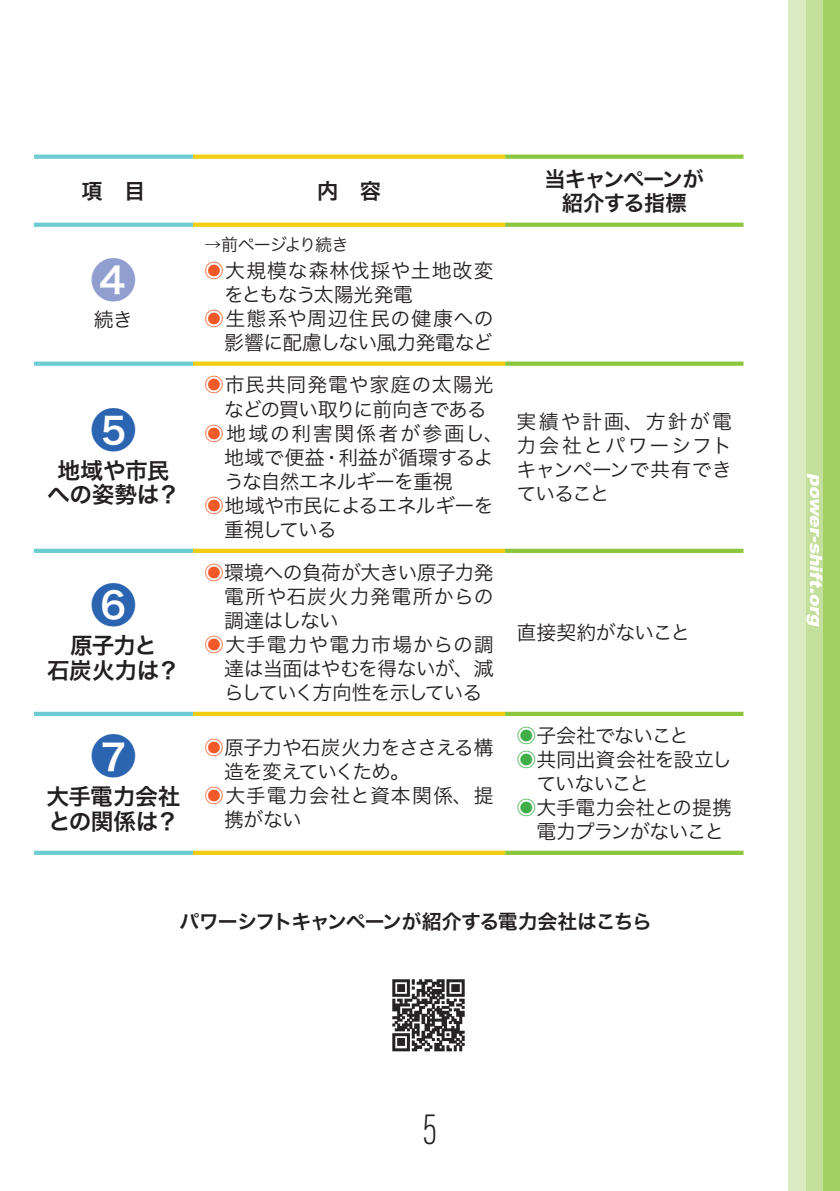
<style>
.page{position:relative;width:840px;height:1191px;background:#fff}
.page>*{position:absolute;margin:0;border:0;box-sizing:border-box;transform-origin:0 0}
.t1{font:45.4px "Hira Kaku Pro N W6";color:#2b64b0}
.t2{font:200 45.4px "Acumin Pro Extra Cond";color:#231f20}
.t3{font:45.4px "Hira Kaku Pro N W6";color:#919fd0}
.t4{font:22.6px/24px "Hira Kaku Pro N W6";letter-spacing:-.025em;color:#231f20;text-align:center}
.t5{font:21.2px/24px "Hira Kaku Pro N W6";letter-spacing:-.055em;color:#231f20;text-align:center}
.t6{font:19.8px/24px "Hira Kaku Pro N W3";letter-spacing:-.015em;color:#231f20;text-align:justify}
.t7{font:19.8px "Hira Kaku Pro N W3";letter-spacing:.05em;color:#231f20}
.t8{font:19.8px "Hira Kaku Pro N W3";letter-spacing:-.055em;color:#231f20}
.t9{font:19.8px "Hira Kaku Pro N W3";letter-spacing:-.035em;color:#231f20}
.t10{font:19.8px "Hira Kaku Pro N W6";letter-spacing:-.055em;color:#231f20}
.t11{font:19.8px "Hira Kaku Pro N W3";letter-spacing:-.045em;color:#231f20}
.t12{font:19.8px "Hira Kaku Pro N W3";letter-spacing:.045em;color:#231f20}
.t13{font:19.8px "Hira Kaku Pro N W3";letter-spacing:.1em;color:#231f20}
.t14{font:19.8px "Hira Kaku Pro N W3";letter-spacing:.04em;color:#231f20}
.t15{font:19.8px "Hira Kaku Pro N W3";letter-spacing:-.065em;color:#231f20}
.t16{font:19.8px "Hira Kaku Pro N W3";letter-spacing:.055em;color:#231f20}
.t17{font:19.8px "Hira Kaku Pro N W3";letter-spacing:-.06em;color:#231f20}
.t18{font:17px "Hira Kaku Pro N W3";letter-spacing:-.06em;color:#231f20}
.s1{color:#f15929}
.s2{color:#40ae49}
</style>
<div class="page">
<div style="left:822px;top:0;width:17px;height:1191px;background:#a2cf62"></div>
<div style="left:805px;top:0;width:17px;height:1191px;background:#c4df9b"></div>
<div style="left:788px;top:0;width:17px;height:1191px;background:#daeac1"></div>
<svg style="left:806px;top:473px;width:15px;height:153px"></svg>
<div style="left:34px;top:154px;width:159px;height:5px;background:#6dcbd2"></div>
<svg style="left:34px;top:223px;width:159px;height:4px"></svg>
<div style="left:34px;top:361px;width:159px;height:5px;background:#6dcbd2"></div>
<hr style="left:34px;top:549px;width:159px;height:4px;background:#6dcbd2">
<div style="left:34px;top:711px;width:159px;height:5px;background:#6dcbd2"></div>
<div style="left:34px;top:850px;width:159px;height:5px;background:#6dcbd2"></div>
<div style="left:193px;top:154px;width:312px;height:5px;background:#f3cd11"></div>
<svg style="left:193px;top:223px;width:312px;height:4px"></svg>
<div style="left:193px;top:361px;width:312px;height:5px;background:#f3cd11"></div>
<hr style="left:193px;top:549px;width:312px;height:4px;background:#f3cd11">
<div style="left:193px;top:711px;width:312px;height:5px;background:#f3cd11"></div>
<div style="left:193px;top:850px;width:312px;height:5px;background:#f3cd11"></div>
<div style="left:505px;top:154px;width:238px;height:5px;background:#8bc63e"></div>
<svg style="left:505px;top:223px;width:238px;height:4px"></svg>
<div style="left:505px;top:361px;width:238px;height:5px;background:#8bc63e"></div>
<hr style="left:505px;top:549px;width:238px;height:4px;background:#8bc63e">
<div style="left:505px;top:711px;width:238px;height:5px;background:#8bc63e"></div>
<div style="left:505px;top:850px;width:238px;height:5px;background:#8bc63e"></div>
<img style="left:392px;top:979px;width:73px;height:73px">
<p class="t5" style="left:81px;top:178px;width:65px">項　目</p>
<p class="t5" style="left:317px;top:178px;width:65px">内　容</p>
<h1 class="t3" style="left:91px;top:239px;width:47px">❹</h1>
<p class="t6" style="left:94px;top:306px;width:41px">続き</p>
<h1 class="t1" style="left:91px;top:389px;width:47px">❺</h1>
<p class="t4" style="left:47px;top:458px;width:134px">地域や市民への姿勢は？</p>
<h1 class="t1" style="left:91px;top:564px;width:47px">❻</h1>
<p class="t4" style="left:47px;top:633px;width:134px">原子力と<br>石炭火力は？</p>
<h1 class="t1" style="left:91px;top:715px;width:47px">❼</h1>
<p class="t4" style="left:47px;top:784px;width:135px;text-align:left">大手電力会社との関係は？</p>
<p class="t18" style="left:204px;top:229px;width:146px">→前ページより続き</p>
<p class="t7" style="left:204px;top:252px;width:291px"><span class="s1">◉</span>大規模な森林伐採や土地改変</p>
<p class="t8" style="left:224px;top:277px;width:190px">をともなう太陽光発電</p>
<p class="t7" style="left:204px;top:301px;width:291px"><span class="s1">◉</span>生態系や周辺住民の健康への</p>
<p class="t9" style="left:224px;top:325px;width:270px">影響に配慮しない風力発電など</p>
<p class="t12" style="left:204px;top:367px;width:291px"><span class="s1">◉</span>市民共同発電や家庭の太陽光</p>
<p class="t8" style="left:224px;top:391px;width:264px">などの買い取りに前向きである</p>
<p class="t13" style="left:204px;top:415px;width:301px"><span class="s1">◉</span>地域の利害関係者が参画し、</p>
<p class="t6" style="left:224px;top:444px;width:271px">地域で便益・利益が循環するよ</p>
<p class="t11" style="left:224px;top:464px;width:230px">うな自然エネルギーを重視</p>
<p class="t6" style="left:204px;top:492px;width:291px"><span class="s1">◉</span>地域や市民によるエネルギーを</p>
<p class="t6" style="left:224px;top:516px;width:114px">重視している</p>
<p class="t6" style="left:204px;top:559px;width:291px"><span class="s1">◉</span>環境への負荷が大きい原子力発</p>
<p class="t16" style="left:224px;top:578px;width:271px">電所や石炭火力発電所からの</p>
<p class="t6" style="left:224px;top:607px;width:116px">調達はしない</p>
<p class="t14" style="left:204px;top:627px;width:291px"><span class="s1">◉</span>大手電力や電力市場からの調</p>
<p class="t6" style="left:224px;top:655px;width:271px">達は当面はやむを得ないが、減</p>
<p class="t15" style="left:224px;top:675px;width:259px">らしていく方向性を示している</p>
<p class="t9" style="left:204px;top:729px;width:291px"><span class="s1">◉</span>原子力や石炭火力をささえる構</p>
<p class="t17" style="left:224px;top:753px;width:187px">造を変えていくため。</p>
<p class="t7" style="left:204px;top:778px;width:291px"><span class="s1">◉</span>大手電力会社と資本関係、提</p>
<p class="t6" style="left:224px;top:806px;width:79px">携がない</p>
<p class="t5" style="left:544px;top:166px;width:161px">当キャンペーンが紹介する指標</p>
<p class="t6" style="left:516px;top:408px;width:217px">実績や計画、方針が電力会社とパワーシフトキャンペーンで共有できていること</p>
<p class="t6" style="left:516px;top:619px;width:175px">直接契約がないこと</p>
<p class="t11" style="left:516px;top:717px;width:174px"><span class="s2">◉</span>子会社でないこと</p>
<p class="t6" style="left:516px;top:746px;width:217px"><span class="s2">◉</span>共同出資会社を設立し</p>
<p class="t6" style="left:536px;top:770px;width:114px">ていないこと</p>
<p class="t6" style="left:516px;top:794px;width:217px"><span class="s2">◉</span>大手電力会社との提携</p>
<p class="t8" style="left:536px;top:814px;width:189px">電力プランがないこと</p>
<p class="t10" style="left:179px;top:903px;width:473px">パワーシフトキャンペーンが紹介する電力会社はこちら</p>
<h1 class="t2" style="left:422px;top:1101px;width:16px">5</h1>
</div>
